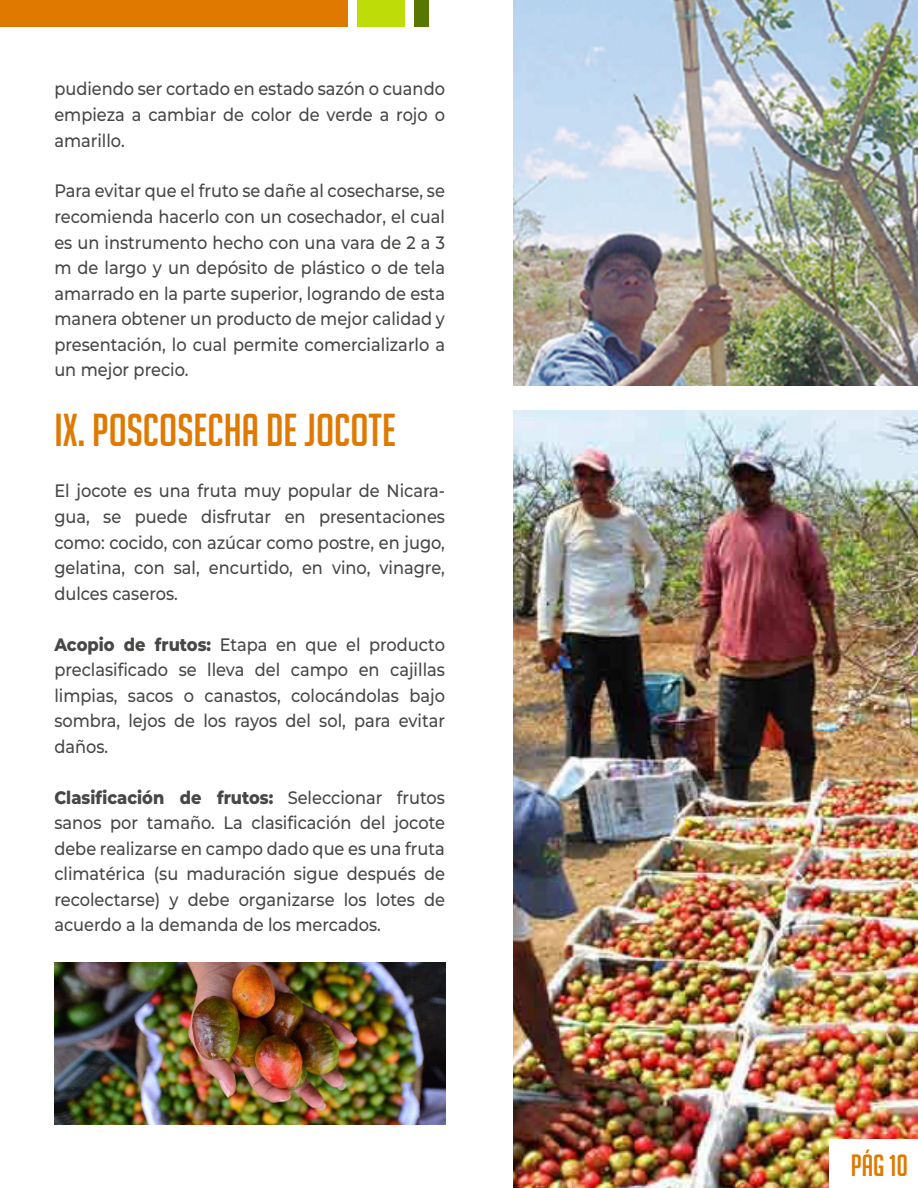
<style>
.page{position:relative;width:918px;height:1188px;background:#fff}
.page>*{position:absolute;margin:0;border:0;box-sizing:border-box;transform-origin:0 0}
.t1{font:45px "Big Noodle Titling";color:#e07900}
.t2{font:30px "Big Noodle Titling";color:#e07900}
.t3{font:500 18px/25.5px "Montserrat";color:#474746;text-align:justify;scale:.9 1}
.s1{font-weight:800}
</style>
<div class="page">
<img style="left:513px;top:0;width:405px;height:386px">
<img style="left:513px;top:411px;width:405px;height:777px">
<div style="left:357px;top:0;width:48px;height:27px;background:#bedc08"></div>
<div style="left:414px;top:0;width:14px;height:27px;background:#577700"></div>
<div style="left:0;top:0;width:347px;height:27px;background:#e07900"></div>
<div style="left:829px;top:1139px;width:89px;height:49px;background:#fff"></div>
<img style="left:54px;top:962px;width:391px;height:163px">
<p class="t3" style="left:54px;top:76px;width:436px">pudiendo ser cortado en estado sazón o cuando empieza a cambiar de color de verde a rojo o amarillo.</p>
<p class="t3" style="left:54px;top:178px;width:436px">Para evitar que el fruto se dañe al cosecharse, se recomienda hacerlo con un cosechador, el cual es un instrumento hecho con una vara de 2 a 3 m de largo y un depósito de plástico o de tela amarrado en la parte superior, logrando de esta manera obtener un producto de mejor calidad y presentación, lo cual permite comercializarlo a un mejor precio.</p>
<h1 class="t1" style="left:54px;top:406px;width:343px">IX. POSCOSECHA DE JOCOTE</h1>
<p class="t3" style="left:54px;top:478px;width:436px">El jocote es una fruta muy popular de Nicara&shy;gua, se puede disfrutar en presentaciones como: cocido, con azúcar como postre, en jugo, gelatina, con sal, encurtido, en vino, vinagre, dulces caseros.</p>
<p class="t3" style="left:54px;top:631px;width:436px"><span class="s1">Acopio de frutos:</span> Etapa en que el producto preclasificado se lleva del campo en cajillas limpias, sacos o canastos, colocándolas bajo sombra, lejos de los rayos del sol, para evitar daños.</p>
<p class="t3" style="left:54px;top:784px;width:436px"><span class="s1">Clasificación de frutos:</span> Seleccionar frutos sanos por tamaño. La clasificación del jocote debe realizarse en campo dado que es una fruta climatérica (su maduración sigue después de recolectarse) y debe organizarse los lotes de acuerdo a la demanda de los mercados.</p>
<h2 class="t2" style="left:851px;top:1149px;width:59px">Pág 10</h2>
</div>
